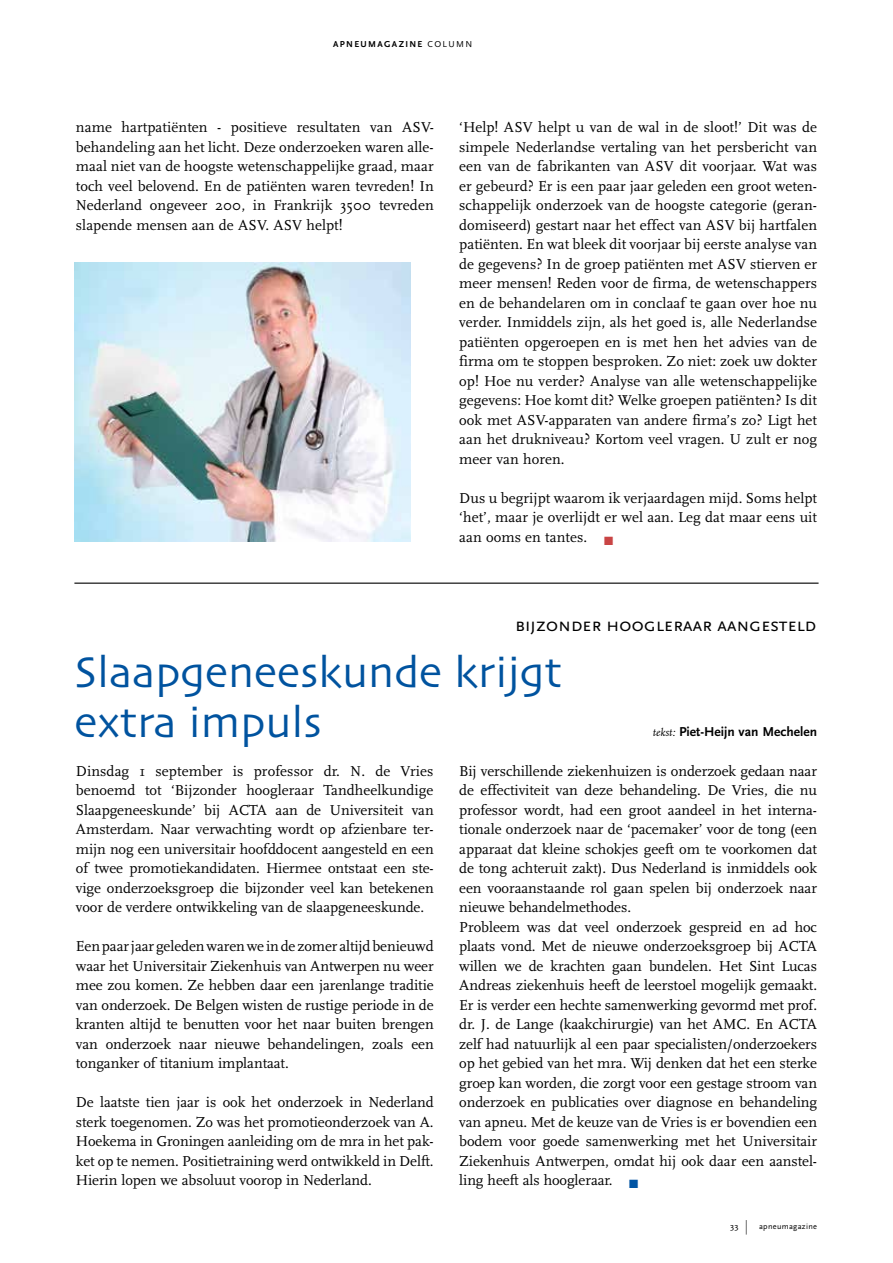
<style>
.page{position:relative;width:893px;height:1263px;background:#fff}
.page>*{position:absolute;margin:0;border:0;box-sizing:border-box;transform-origin:0 0}
.t1{font:45px/49.5px "Skia CC";color:#00539f}
.t2{font:19.5px "Scala Sans Caps";letter-spacing:-.015em;color:#000}
.t3{font:15px/19.5px "Scala";letter-spacing:-.005em;color:#000;text-align:justify}
.t4{font:700 13.5px "Scala Sans";color:#000}
.t5{font:700 9px "Scala Sans";letter-spacing:.15em;color:#000}
.t6{font:8.25px "Scala Sans";letter-spacing:.035em;color:#000;scale:1.2 1}
.s1{font-weight:400}
.s2{color:#c94545}
.s3{font-family:"Scala";font-weight:400;font-style:italic;font-size:11.25px}
.s4{color:#0054a4}
.s5{font-size:15px}
</style>
<div class="page">
<img style="left:74px;top:262px;width:336px;height:279px">
<hr style="left:74px;top:583px;width:745px;height:1px;background:#000">
<p class="t5" style="left:333px;top:39px;width:140px">APNEUMAGAZINE <span class="s1">COLUMN</span></p>
<p class="t3" style="left:76px;top:118px;width:359px">name hartpatiënten - positieve resultaten van ASV&shy;behandeling aan het licht. Deze onderzoeken waren alle&shy;maal niet van de hoogste wetenschappelijke graad, maar toch veel belovend. En de patiënten waren tevreden! In Nederland ongeveer 200, in Frankrijk 3500 tevreden slapende mensen aan de ASV. ASV helpt!</p>
<p class="t3" style="left:459px;top:118px;width:359px">‘Help! ASV helpt u van de wal in de sloot!’ Dit was de simpele Nederlandse vertaling van het persbericht van een van de fabrikanten van ASV dit voorjaar. Wat was er gebeurd? Er is een paar jaar geleden een groot weten&shy;schappelijk onderzoek van de hoogste categorie (geran&shy;domiseerd) gestart naar het effect van ASV bij hartfalen patiënten. En wat bleek dit voorjaar bij eerste analyse van de gegevens? In de groep patiënten met ASV stierven er meer mensen! Reden voor de firma, de wetenschappers en de behandelaren om in conclaaf te gaan over hoe nu verder. Inmiddels zijn, als het goed is, alle Nederlandse patiënten opgeroepen en is met hen het advies van de firma om te stoppen besproken. Zo niet: zoek uw dokter op! Hoe nu verder? Analyse van alle wetenschappelijke gegevens: Hoe komt dit? Welke groepen patiënten? Is dit ook met ASV-apparaten van andere firma’s zo? Ligt het aan het drukniveau? Kortom veel vragen. U zult er nog meer van horen.</p>
<p class="t3" style="left:459px;top:488px;width:359px">Dus u begrijpt waarom ik verjaardagen mijd. Soms helpt ‘het’, maar je overlijdt er wel aan. Leg dat maar eens uit aan ooms en tantes. <span class="s2">■</span></p>
<h2 class="t2" style="left:515px;top:614px;width:302px">bijzonder hoogleraar aangesteld</h2>
<h1 class="t1" style="left:74px;top:648px;width:489px">Slaapgeneeskunde krijgt extra impuls</h1>
<p class="t3" style="left:76px;top:761px;width:359px">Dinsdag 1 september is professor dr. N. de Vries benoemd tot ‘Bijzonder hoogleraar Tandheelkundige Slaapgeneeskunde’ bij ACTA aan de Universiteit van Amsterdam. Naar verwachting wordt op afzienbare ter&shy;mijn nog een universitair hoofddocent aangesteld en een of twee promotiekandidaten. Hiermee ontstaat een ste&shy;vige onderzoeksgroep die bijzonder veel kan betekenen voor de verdere ontwikkeling van de slaapgeneeskunde.</p>
<p class="t3" style="left:76px;top:937px;width:359px">Een paar jaar geleden waren we in de zomer altijd benieuwd waar het Universitair Ziekenhuis van Antwerpen nu weer mee zou komen. Ze hebben daar een jarenlange traditie van onderzoek. De Belgen wisten de rustige periode in de kranten altijd te benutten voor het naar buiten brengen van onderzoek naar nieuwe behandelingen, zoals een tonganker of titanium implantaat.</p>
<p class="t3" style="left:76px;top:1093px;width:359px">De laatste tien jaar is ook het onderzoek in Nederland sterk toegenomen. Zo was het promotieonderzoek van A.<br>Hoekema in Groningen aanleiding om de mra in het pak&shy;ket op te nemen. Positietraining werd ontwikkeld in Delft.<br>Hierin lopen we absoluut voorop in Nederland.</p>
<p class="t4" style="left:653px;top:724px;width:166px"><span class="s3">tekst:</span> Piet-Heijn van Mechelen</p>
<p class="t3" style="left:459px;top:761px;width:359px;text-align:left">Bij verschillende ziekenhuizen is onderzoek gedaan naar de effectiviteit van deze behandeling. De Vries, die nu professor wordt, had een groot aandeel in het interna&shy;tionale onderzoek naar de ‘pacemaker’ voor de tong (een apparaat dat kleine schokjes geeft om te voorkomen dat de tong achteruit zakt). Dus Nederland is inmiddels ook een vooraanstaande rol gaan spelen bij onderzoek naar nieuwe behandelmethodes.<br>Probleem was dat veel onderzoek gespreid en ad hoc plaats vond. Met de nieuwe onderzoeksgroep bij ACTA willen we de krachten gaan bundelen. Het Sint Lucas Andreas ziekenhuis heeft de leerstoel mogelijk gemaakt.<br>Er is verder een hechte samenwerking gevormd met prof. dr. J. de Lange (kaakchirurgie) van het AMC. En ACTA zelf had natuurlijk al een paar specialisten/onderzoekers op het gebied van het mra. Wij denken dat het een sterke groep kan worden, die zorgt voor een gestage stroom van onderzoek en publicaties over diagnose en behandeling van apneu. Met de keuze van de Vries is er bovendien een bodem voor goede samenwerking met het Universitair Ziekenhuis Antwerpen, omdat hij ook daar een aanstel&shy;ling heeft als hoogleraar. <span class="s4">■</span></p>
<p class="t6" style="left:730px;top:1222px;width:74px">33 <span class="s5">|</span> apneumagazine</p>
</div>
